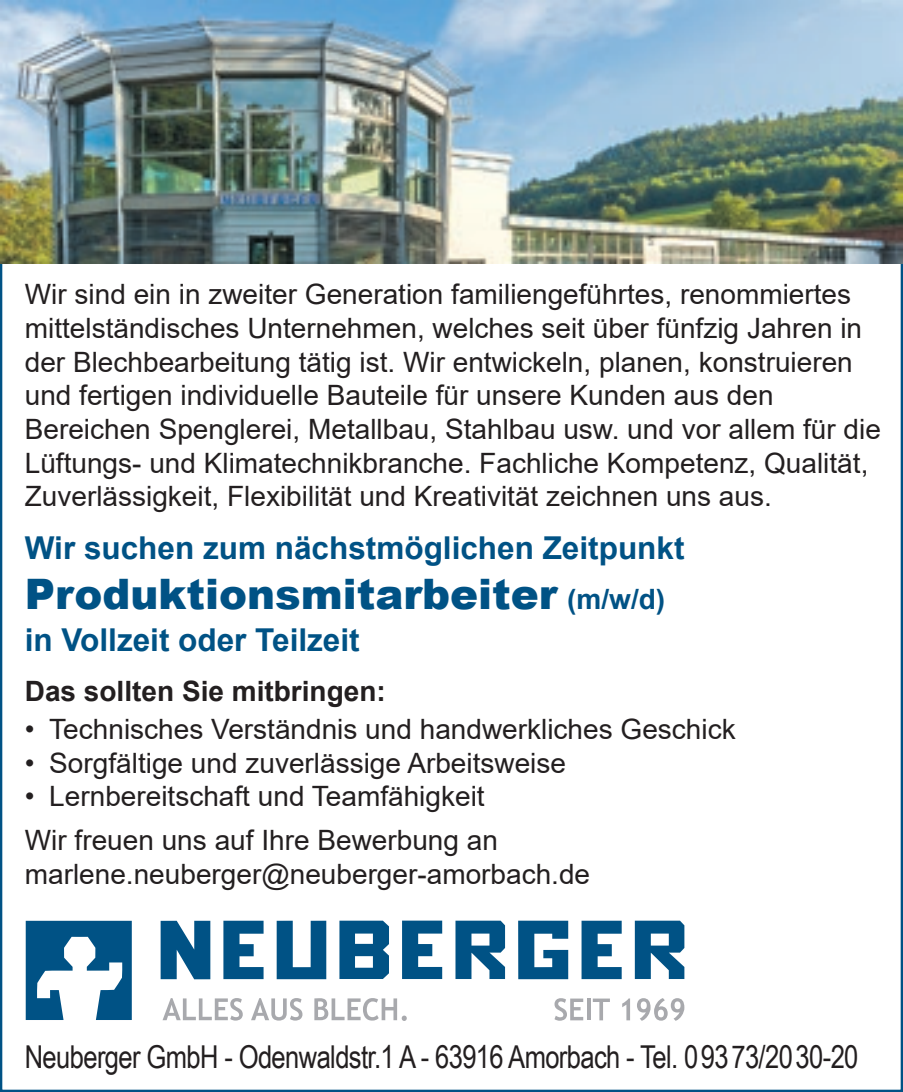
<style>
.page{position:relative;width:903px;height:1092px;background:#fff}
.page>*{position:absolute;margin:0;border:0;box-sizing:border-box;transform-origin:0 0}
.t1{font:900 42px "Arial";color:#005285}
.t2{font:31.5px "Arial Narrow";letter-spacing:-.02em;color:#231f20}
.t3{font:700 31.5px "Arial";color:#005285}
.t4{font:28px/33.6px "Arial";color:#231f20}
.t5{font:700 28px "Arial";color:#231f20}
.s1{font-weight:700;font-size:28px}
</style>
<div class="page">
<img style="left:0;top:0;width:903px;height:263px">
<svg style="left:161px;top:920px;width:49px;height:59px"></svg>
<svg style="left:223px;top:920px;width:41px;height:59px"></svg>
<svg style="left:402px;top:920px;width:40px;height:58px"></svg>
<svg style="left:581px;top:920px;width:41px;height:59px"></svg>
<svg style="left:277px;top:920px;width:49px;height:59px"></svg>
<svg style="left:518px;top:920px;width:50px;height:59px"></svg>
<svg style="left:339px;top:920px;width:50px;height:58px;background:#2d709a"></svg>
<svg style="left:635px;top:920px;width:49px;height:58px"></svg>
<svg style="left:455px;top:920px;width:50px;height:58px"></svg>
<svg style="left:26px;top:920px;width:106px;height:99px"></svg>
<svg style="left:163px;top:998px;width:80px;height:22px"></svg>
<svg style="left:251px;top:998px;width:51px;height:22px"></svg>
<svg style="left:314px;top:998px;width:93px;height:22px"></svg>
<svg style="left:554px;top:998px;width:29px;height:22px"></svg>
<hr style="left:587px;top:998px;width:3px;height:22px;background:#a8a9ad">
<svg style="left:593px;top:998px;width:17px;height:22px"></svg>
<svg style="left:622px;top:998px;width:8px;height:22px"></svg>
<svg style="left:637px;top:998px;width:47px;height:22px"></svg>
<p class="t4" style="left:25px;top:277px;width:858px">Wir sind ein in zweiter Generation familiengeführtes, renommiertes mittelständisches Unternehmen, welches seit über fünfzig Jahren in der Blechbearbeitung tätig ist. Wir entwickeln, planen, konstruieren und fertigen individuelle Bauteile für unsere Kunden aus den Bereichen Spenglerei, Metallbau, Stahlbau usw. und vor allem für die Lüftungs- und Klimatechnikbranche. Fachliche Kompetenz, Qualität, Zuverlässigkeit, Flexibilität und Kreativität zeichnen uns aus.</p>
<p class="t3" style="left:25px;top:525px;width:661px">Wir suchen zum nächstmöglichen Zeitpunkt</p>
<h1 class="t1" style="left:25px;top:563px;width:642px">Produktionsmitarbeiter <span class="s1">(m/w/d)</span></h1>
<p class="t3" style="left:25px;top:618px;width:336px">in Vollzeit oder Teilzeit</p>
<p class="t5" style="left:25px;top:671px;width:362px">Das sollten Sie mitbringen:</p>
<p class="t4" style="left:25px;top:712px;width:712px">• Technisches Verständnis und handwerkliches Geschick</p>
<p class="t4" style="left:25px;top:746px;width:543px">• Sorgfältige und zuverlässige Arbeitsweise</p>
<p class="t4" style="left:25px;top:774px;width:475px;line-height:43.4px">• Lernbereitschaft und Teamfähigkeit<br>Wir freuen uns auf Ihre Bewerbung an</p>
<p class="t4" style="left:25px;top:856px;width:567px">marlene.neuberger@neuberger-amorbach.de</p>
<p class="t2" style="left:25px;top:1033px;width:835px">Neuberger GmbH - Odenwaldstr.1 A - 63916 Amorbach - Tel. 09373/2030-20</p>
</div>
